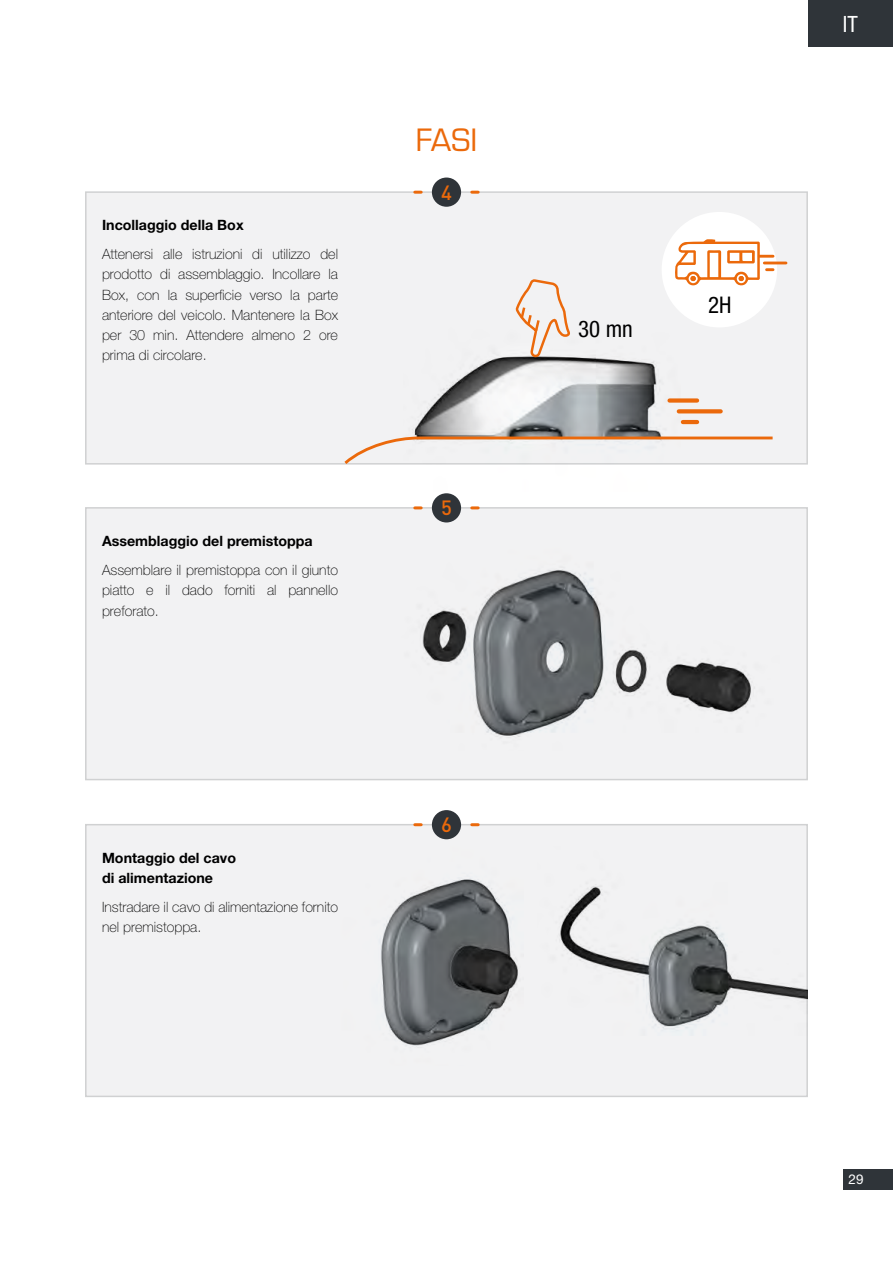
<style>
.page{position:relative;width:893px;height:1263px;background:#fff}
.page>*{position:absolute;margin:0;border:0;box-sizing:border-box;transform-origin:0 0}
.t1{font:30px "Eurostile";color:#eb690b}
.t2{font:condensed 22.95px "Helvetica Neue LT Std";color:#000}
.t3{font:condensed 22.5px "Helvetica Neue LT Std";color:#fff}
.t4{font:500 20.4px "DIN";color:#eb690b}
.t5{font:100 14.25px/20.2px "Helvetica Neue LT Std";color:#000;text-align:justify}
.t6{font:700 14.25px/20.2px "Helvetica Neue LT Std";color:#000}
.t7{font:13.5px "Helvetica Neue LT Std";color:#fff}
</style>
<div class="page">
<div style="left:844px;top:1169px;width:49px;height:21px;background:#2f3439"></div>
<div style="left:808px;top:0;width:85px;height:47px;background:#2f3439"></div>
<div style="left:85px;top:191px;width:723px;height:274px;background:#f2f2f3;border:2px solid #d0d1d2"></div>
<div style="left:85px;top:507px;width:723px;height:273px;background:#f2f2f3;border:2px solid #d0d1d2"></div>
<div style="left:85px;top:824px;width:723px;height:273px;background:#f2f2f3;border:2px solid #d0d1d2"></div>
<img style="left:412px;top:330px;width:268px;height:105px">
<svg style="left:515px;top:279px;width:54px;height:78px"></svg>
<div style="left:662px;top:212px;width:115px;height:115px;background:#fff;border-radius:50%"></div>
<svg style="left:767px;top:268px;width:6px;height:3px"></svg>
<hr style="left:764px;top:262px;width:22px;height:2px;background:#eb690b">
<hr style="left:759px;top:255px;width:14px;height:3px;background:#eb690b">
<svg style="left:675px;top:239px;width:85px;height:47px"></svg>
<svg style="left:341px;top:435px;width:434px;height:30px"></svg>
<hr style="left:683px;top:420px;width:14px;height:4px;background:#eb690b">
<svg style="left:679px;top:409px;width:42px;height:4px"></svg>
<div style="left:669px;top:398px;width:28px;height:5px;background:#eb690b"></div>
<img style="left:422px;top:570px;width:329px;height:167px">
<img style="left:381px;top:839px;width:137px;height:207px">
<img style="left:560px;top:846px;width:248px;height:211px">
<div style="left:432px;top:178px;width:29px;height:29px;background:#2f3439;border-radius:50%"></div>
<div style="left:432px;top:493px;width:29px;height:29px;background:#2f3439;border-radius:50%"></div>
<div style="left:432px;top:810px;width:29px;height:29px;background:#2f3439;border-radius:50%"></div>
<svg style="left:415px;top:191px;width:6px;height:3px"></svg>
<svg style="left:415px;top:506px;width:6px;height:3px"></svg>
<svg style="left:415px;top:823px;width:6px;height:3px"></svg>
<svg style="left:472px;top:191px;width:6px;height:3px"></svg>
<svg style="left:472px;top:506px;width:6px;height:3px"></svg>
<svg style="left:472px;top:823px;width:6px;height:3px"></svg>
<p class="t6" style="left:102px;top:215px;width:143px">Incollaggio della Box</p>
<p class="t5" style="left:102px;top:244px;width:238px">Attenersi alle istruzioni di utilizzo del prodotto di assemblaggio. Incollare la Box, con la superficie verso la parte anteriore del veicolo. Mantenere la Box per 30 min. Attendere almeno 2 ore prima di circolare.</p>
<p class="t6" style="left:102px;top:531px;width:212px">Assemblaggio del premistoppa</p>
<p class="t5" style="left:102px;top:560px;width:238px">Assemblare il premistoppa con il giunto piatto e il dado forniti al pannello preforato.</p>
<h1 class="t1" style="left:416px;top:122px;width:63px">FASI</h1>
<h3 class="t4" style="left:441px;top:179px;width:12px">4</h3>
<h3 class="t4" style="left:441px;top:495px;width:12px">5</h3>
<p class="t6" style="left:102px;top:848px;width:136px">Montaggio del cavo di alimentazione</p>
<p class="t5" style="left:102px;top:897px;width:238px">Instradare il cavo di alimentazione fornito nel premistoppa.</p>
<h3 class="t4" style="left:441px;top:812px;width:12px">6</h3>
<h2 class="t2" style="left:578px;top:315px;width:56px">30 mn</h2>
<h2 class="t2" style="left:708px;top:291px;width:25px">2H</h2>
<h3 class="t3" style="left:843px;top:11px;width:17px">IT</h3>
<p class="t7" style="left:848px;top:1171px;width:17px">29</p>
</div>
